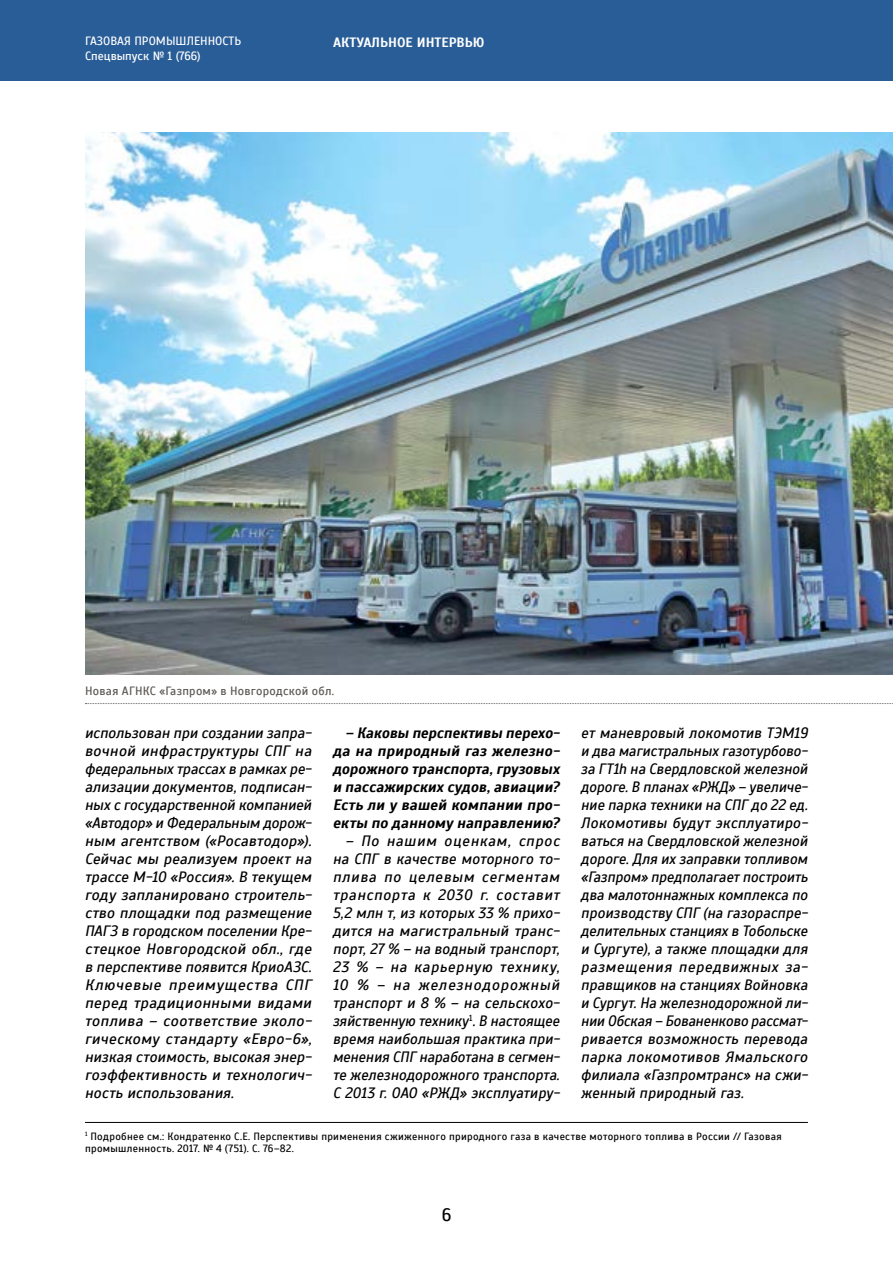
<style>
.page{position:relative;width:893px;height:1263px;background:#fff}
.page>*{position:absolute;margin:0;border:0;box-sizing:border-box;transform-origin:0 0}
.t1{font:18px "Scada";color:#000}
.t2{font:italic 15px/18px "Scada";letter-spacing:.01em;color:#000;text-align:justify}
.t3{font:italic 700 15px/18px "Scada";letter-spacing:.01em;color:#000;text-align:justify}
.t4{font:700 13.5px "Scada";color:#fff}
.t5{font:12px/14.4px "Scada";color:#fff}
.t6{font:12px "Scada";letter-spacing:.025em;color:#5b5753}
.t7{font:10.5px/12.6px "Scada";letter-spacing:.03em;color:#000}
</style>
<div class="page">
<div style="left:0;top:0;width:893px;height:81px;background:#295d97"></div>
<hr style="left:85px;top:1122px;width:723px;height:1px;background:#000">
<img style="left:85px;top:132px;width:808px;height:543px">
<svg style="left:85px;top:703px;width:808px;height:1px"></svg>
<p class="t5" style="left:85px;top:34px;width:158px">ГАЗОВАЯ ПРОМЫШЛЕННОСТЬ<br>Спецвыпуск № 1 (766)</p>
<p class="t4" style="left:333px;top:34px;width:153px">АКТУАЛЬНОЕ ИНТЕРВЬЮ</p>
<p class="t6" style="left:85px;top:683px;width:251px">Новая АГНКС «Газпром» в Новгородской обл.</p>
<p class="t2" style="left:581px;top:724px;width:228px">ет маневровый локомотив ТЭМ19 и два магистральных газотурбово&shy;за ГТ1h на Свердловской железной дороге. В планах «РЖД» – увеличе&shy;ние парка техники на СПГ до 22 ед.<br>Локомотивы будут эксплуатиро&shy;ваться на Свердловской железной дороге. Для их заправки топливом «Газпром» предполагает построить два малотоннажных комплекса по производству СПГ (на газораспре&shy;делительных станциях в Тобольске и Сургуте), а также площадки для размещения передвижных за&shy;правщиков на станциях Войновка и Сургут. На железнодорожной ли&shy;нии Обская – Бованенково рассмат&shy;ривается возможность перевода парка локомотивов Ямальского филиала «Газпромтранс» на сжи&shy;женный природный газ.</p>
<p class="t7" style="left:85px;top:1130px;width:698px"><sup>1</sup> Подробнее см.: Кондратенко С.Е. Перспективы применения сжиженного природного газа в качестве моторного топлива в России // Газовая промышленность. 2017. № 4 (751). С. 76–82.</p>
<p class="t2" style="left:85px;top:724px;width:228px">использован при создании запра&shy;вочной инфраструктуры СПГ на федеральных трассах в рамках ре&shy;ализации документов, подписан&shy;ных с государственной компанией «Автодор» и Федеральным дорож&shy;ным агентством («Росавтодор»).<br>Сейчас мы реализуем проект на трассе М-10 «Россия». В текущем году запланировано строитель&shy;ство площадки под размещение ПАГЗ в городском поселении Кре&shy;стецкое Новгородской обл., где в перспективе появится КриоАЗС.<br>Ключевые преимущества СПГ перед традиционными видами топлива – соответствие эколо&shy;гическому стандарту «Евро-6», низкая стоимость, высокая энер&shy;гоэффективность и технологич&shy;ность использования.</p>
<p class="t3" style="left:333px;top:724px;width:228px;text-indent:13px">– Каковы перспективы перехо&shy;да на природный газ железно&shy;дорожного транспорта, грузовых и пассажирских судов, авиации?<br>Есть ли у вашей компании про&shy;екты по данному направлению?</p>
<p class="t2" style="left:333px;top:832px;width:228px;text-indent:13px">– По нашим оценкам, спрос на СПГ в качестве моторного то&shy;плива по целевым сегментам транспорта к 2030 г. составит 5,2 млн т, из которых 33 % прихо&shy;дится на магистральный транс&shy;порт, 27 % – на водный транспорт, 23 % – на карьерную технику, 10 % – на железнодорожный транспорт и 8 % – на сельскохо&shy;зяйственную технику<sup>1</sup>. В настоящее время наибольшая практика при&shy;менения СПГ наработана в сегмен&shy;те железнодорожного транспорта.<br>С 2013 г. ОАО «РЖД» эксплуатиру-</p>
<p class="t1" style="left:442px;top:1204px;width:11px">6</p>
</div>
